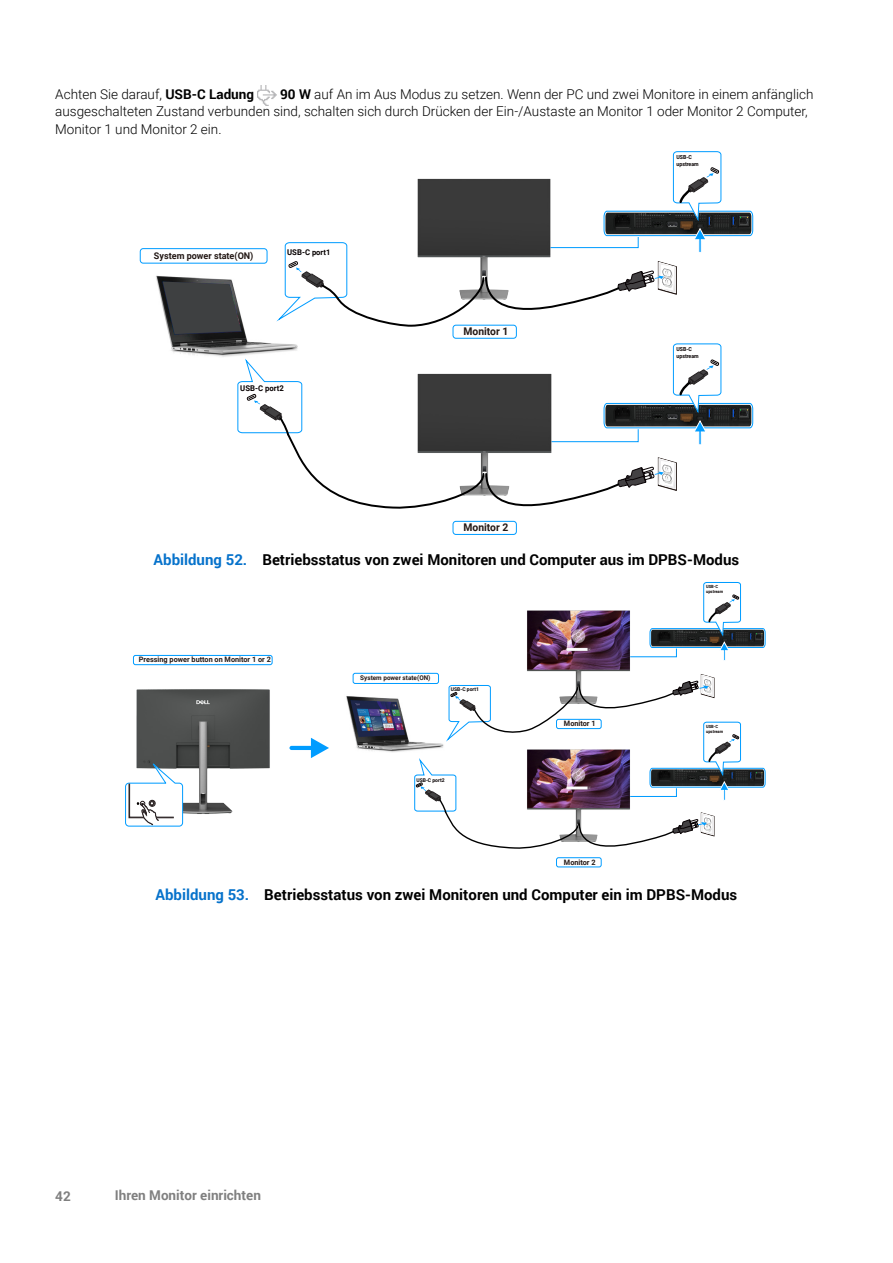
<style>
.page{position:relative;width:893px;height:1263px;background:#fff}
.page>*{position:absolute;margin:0;border:0;box-sizing:border-box;transform-origin:0 0}
.Image_Title{font:700 15px "Roboto";color:#000}
.Head4{font:300 13.5px/16.2px "Roboto";color:#000}
.t1{font:700 13.5px "Roboto";color:#808080}
.t2{font:700 10.65px "Roboto";color:#231815}
.t3{font:700 9.3px "Roboto";color:#231815}
.t4{font:700 7.95px "Roboto";color:#070002}
.t5{font:700 7.5px "Roboto";color:#231815}
.t6{font:700 6.6px "Roboto";color:#231815}
.t7{font:700 5.55px/6.6px "Roboto";color:#070001;scale:.93 1}
.t8{font:700 5.1px "Roboto";color:#070002}
.t9{font:700 4.35px/5.1px "Roboto";color:#070001;scale:.93 1}
.s1{font-weight:700}
.s2{font-size:7.8px;color:#060001}
.s3{color:#0672cb}
</style>
<div class="page">
<img style="left:258px;top:85px;width:19px;height:20px">
<img style="left:156px;top:275px;width:110px;height:82px">
<svg style="left:163px;top:282px;width:78px;height:52px;background:#47494b"></svg>
<div style="left:452px;top:325px;width:65px;height:14px;border:1px solid #009cff;border-radius:3px"></div>
<div style="left:452px;top:521px;width:65px;height:14px;border:1px solid #009cff;border-radius:3px"></div>
<div style="left:140px;top:248px;width:128px;height:16px;border:1px solid #009cff;border-radius:3px"></div>
<svg style="left:276px;top:151px;width:478px;height:177px"></svg>
<svg style="left:237px;top:343px;width:517px;height:180px"></svg>
<img style="left:346px;top:696px;width:68px;height:56px">
<img style="left:527px;top:610px;width:103px;height:64px">
<img style="left:136px;top:689px;width:134px;height:125px">
<div style="left:353px;top:673px;width:86px;height:11px;border:1px solid #009cff;border-radius:2px"></div>
<div style="left:133px;top:655px;width:140px;height:10px;border:1px solid #009cff;border-radius:2px"></div>
<svg style="left:125px;top:758px;width:59px;height:69px"></svg>
<div style="left:556px;top:857px;width:46px;height:10px;border:1px solid #009cff;border-radius:2px"></div>
<svg style="left:599px;top:582px;width:167px;height:79px"></svg>
<svg style="left:414px;top:674px;width:352px;height:184px"></svg>
<svg style="left:289px;top:738px;width:40px;height:20px"></svg>
<p class="Head4" style="left:55px;top:86px;width:200px">Achten Sie darauf, <span class="s1">USB-C Ladung</span></p>
<p class="Head4" style="left:55px;top:86px;width:760px;text-indent:225px"><span class="s1">90 W</span> auf An im Aus Modus zu setzen. Wenn der PC und zwei Monitore in einem anfänglich ausgeschalteten Zustand verbunden sind, schalten sich durch Drücken der Ein-/Austaste an Monitor 1 oder Monitor 2 Computer,</p>
<p class="Head4" style="left:55px;top:120px;width:168px">Monitor 1 und Monitor 2 ein.</p>
<p class="t3" style="left:154px;top:249px;width:101px">System power state(ON)</p>
<p class="t4" style="left:287px;top:247px;width:45px">USB-C <span class="s2">port1</span></p>
<p class="t4" style="left:240px;top:382px;width:45px">USB-C port2</p>
<p class="t2" style="left:464px;top:324px;width:46px">Monitor 1</p>
<p class="t2" style="left:464px;top:520px;width:46px">Monitor 2</p>
<p class="t7" style="left:676px;top:154px;width:25px">USB-C upstream</p>
<p class="t7" style="left:676px;top:346px;width:25px">USB-C upstream</p>
<p class="Image_Title" style="left:154px;top:549px;width:587px"><span class="s3">Abbildung 52.</span> Betriebsstatus von zwei Monitoren und Computer aus im DPBS-Modus</p>
<p class="t5" style="left:139px;top:654px;width:133px">Pressing power button on Monitor 1 or 2</p>
<p class="t6" style="left:360px;top:673px;width:72px">System power state(ON)</p>
<p class="t8" style="left:451px;top:686px;width:30px">USB-C port1</p>
<p class="t8" style="left:416px;top:776px;width:30px">USB-C port2</p>
<p class="t5" style="left:564px;top:718px;width:33px">Monitor 1</p>
<p class="t5" style="left:564px;top:857px;width:33px">Monitor 2</p>
<p class="t9" style="left:706px;top:584px;width:20px">USB-C upstream</p>
<p class="t9" style="left:706px;top:724px;width:20px">USB-C upstream</p>
<p class="Image_Title" style="left:156px;top:884px;width:583px"><span class="s3">Abbildung 53.</span> Betriebsstatus von zwei Monitoren und Computer ein im DPBS-Modus</p>
<p class="t1" style="left:55px;top:1186px;width:17px">42</p>
<p class="t1" style="left:115px;top:1186px;width:148px">Ihren Monitor einrichten</p>
</div>
